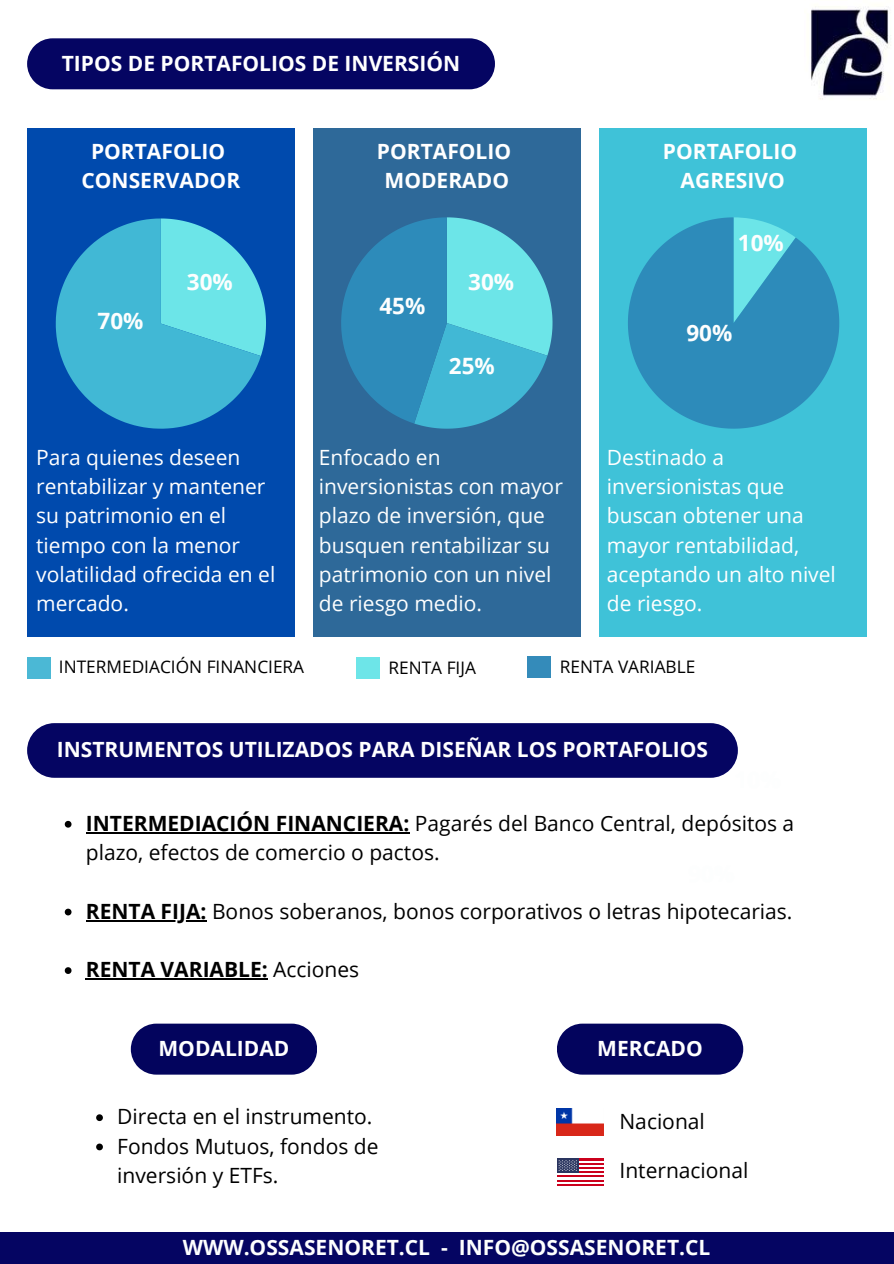
<style>
.page{position:relative;width:894px;height:1264px;background:#fff}
.page>*{position:absolute;margin:0;border:0;box-sizing:border-box;transform-origin:0 0}
.t1{font:700 22.5px "Open Sans";color:#fdfefe}
.t2{font:21px/29.2px "Open Sans";color:#000}
.t3{font:21px/29.2px "Open Sans";color:#fff}
.t4{font:700 21px/29.2px "Open Sans";color:#fff;text-align:center}
.t5{font:21px/29.2px "Open Sans";color:#fdfefe}
.t6{font:700 21px "Open Sans";color:#fdfefe}
.t7{font:700 21px "Open Sans";color:#000}
.t8{font:17.25px "Open Sans";color:#000}
.s1{font-weight:700}
.s2{font-weight:400}
</style>
<div class="page">
<img style="left:811px;top:6px;width:80px;height:94px">
<div style="left:27px;top:723px;width:710px;height:54px;background:#050562;border-radius:27px"></div>
<div style="left:27px;top:38px;width:468px;height:51px;background:#050562"></div>
<div style="left:27px;top:128px;width:267px;height:509px;background:#004aad"></div>
<div style="left:313px;top:128px;width:267px;height:509px;background:#2e6999"></div>
<div style="left:598px;top:128px;width:268px;height:509px;background:#3fc2d8"></div>
<svg style="left:56px;top:218px;width:210px;height:211px"></svg>
<div style="left:27px;top:657px;width:23px;height:21px;background:#4bb8d5"></div>
<div style="left:356px;top:657px;width:23px;height:21px;background:#6de5e8"></div>
<svg style="left:341px;top:217px;width:211px;height:211px"></svg>
<div style="left:527px;top:656px;width:23px;height:22px;background:#348bba"></div>
<svg style="left:628px;top:217px;width:211px;height:211px"></svg>
<svg style="left:65px;top:820px;width:6px;height:7px"></svg>
<hr style="left:86px;top:832px;width:323px;height:1px;background:#000">
<svg style="left:65px;top:908px;width:6px;height:7px"></svg>
<hr style="left:86px;top:919px;width:120px;height:2px;background:#000">
<svg style="left:65px;top:967px;width:6px;height:6px"></svg>
<hr style="left:86px;top:978px;width:182px;height:1px;background:#000">
<svg style="left:131px;top:1023px;width:186px;height:51px;background:#131467"></svg>
<svg style="left:557px;top:1023px;width:186px;height:51px;background:#131467"></svg>
<svg style="left:96px;top:1114px;width:7px;height:7px"></svg>
<svg style="left:96px;top:1143px;width:7px;height:7px"></svg>
<img style="left:556px;top:1108px;width:47px;height:27px">
<hr style="left:557px;top:1183px;width:46px;height:2px;background:#cb001c">
<hr style="left:557px;top:1178px;width:46px;height:3px;background:#cb001c">
<hr style="left:557px;top:1174px;width:46px;height:2px;background:#cb001c">
<hr style="left:557px;top:1170px;width:46px;height:2px;background:#cb001c">
<hr style="left:557px;top:1166px;width:46px;height:2px;background:#cb001c">
<hr style="left:557px;top:1162px;width:46px;height:2px;background:#cb001c">
<hr style="left:557px;top:1158px;width:46px;height:2px;background:#cb001c">
<svg style="left:557px;top:1158px;width:21px;height:14px"></svg>
<svg style="left:558px;top:1159px;width:19px;height:11px"></svg>
<div style="left:0;top:1232px;width:893px;height:31px;background:#050562"></div>
<p class="t4" style="left:62px;top:48px;width:400px">TIPOS DE PORTAFOLIOS DE INVERSIÓN</p>
<p class="t4" style="left:81px;top:136px;width:160px">PORTAFOLIO<br>CONSERVADOR</p>
<p class="t4" style="left:377px;top:136px;width:136px">PORTAFOLIO<br>MODERADO</p>
<p class="t4" style="left:662px;top:136px;width:136px">PORTAFOLIO<br>AGRESIVO</p>
<p class="t1" style="left:97px;top:304px;width:47px">70%</p>
<p class="t1" style="left:187px;top:266px;width:47px">30%</p>
<p class="t3" style="left:36px;top:442px;width:240px">Para quienes deseen rentabilizar y mantener su patrimonio en el tiempo con la menor volatilidad ofrecida en el mercado.</p>
<p class="t1" style="left:379px;top:290px;width:47px">45%</p>
<p class="t1" style="left:468px;top:266px;width:47px">30%</p>
<p class="t1" style="left:449px;top:349px;width:47px">25%</p>
<p class="t5" style="left:319px;top:442px;width:245px">Enfocado en inversionistas con mayor plazo de inversión, que busquen rentabilizar su patrimonio con un nivel de riesgo medio.</p>
<p class="t1" style="left:737px;top:227px;width:47px">10%</p>
<p class="t1" style="left:686px;top:317px;width:47px">90%</p>
<p class="t3" style="left:606px;top:442px;width:230px">Destinado a inversionistas que buscan obtener una mayor rentabilidad, aceptando un alto nivel de riesgo.</p>
<p class="t8" style="left:59px;top:654px;width:247px">INTERMEDIACIÓN FINANCIERA</p>
<p class="t8" style="left:388px;top:655px;width:89px">RENTA FIJA</p>
<p class="t8" style="left:559px;top:654px;width:137px">RENTA VARIABLE</p>
<p class="t4" style="left:57px;top:734px;width:652px">INSTRUMENTOS UTILIZADOS PARA DISEÑAR LOS PORTAFOLIOS</p>
<p class="t2" style="left:86px;top:808px;width:709px"><span class="s1">INTERMEDIACIÓN FINANCIERA:</span> Pagarés del Banco Central, depósitos a plazo, efectos de comercio o pactos.</p>
<p class="t2" style="left:86px;top:896px;width:708px"><span class="s1">RENTA FIJA:</span> Bonos soberanos, bonos corporativos o letras hipotecarias.</p>
<p class="t7" style="left:86px;top:954px;width:275px">RENTA VARIABLE: <span class="s2">Acciones</span></p>
<p class="t4" style="left:158px;top:1033px;width:132px">MODALIDAD</p>
<p class="t4" style="left:597px;top:1033px;width:107px">MERCADO</p>
<p class="t2" style="left:117px;top:1101px;width:263px">Directa en el instrumento.<br>Fondos Mutuos, fondos de inversión y ETFs.</p>
<p class="t2" style="left:619px;top:1106px;width:87px">Nacional</p>
<p class="t2" style="left:619px;top:1154px;width:130px">Internacional</p>
<p class="t6" style="left:183px;top:1232px;width:529px">WWW.OSSASENORET.CL - INFO@OSSASENORET.CL</p>
</div>
